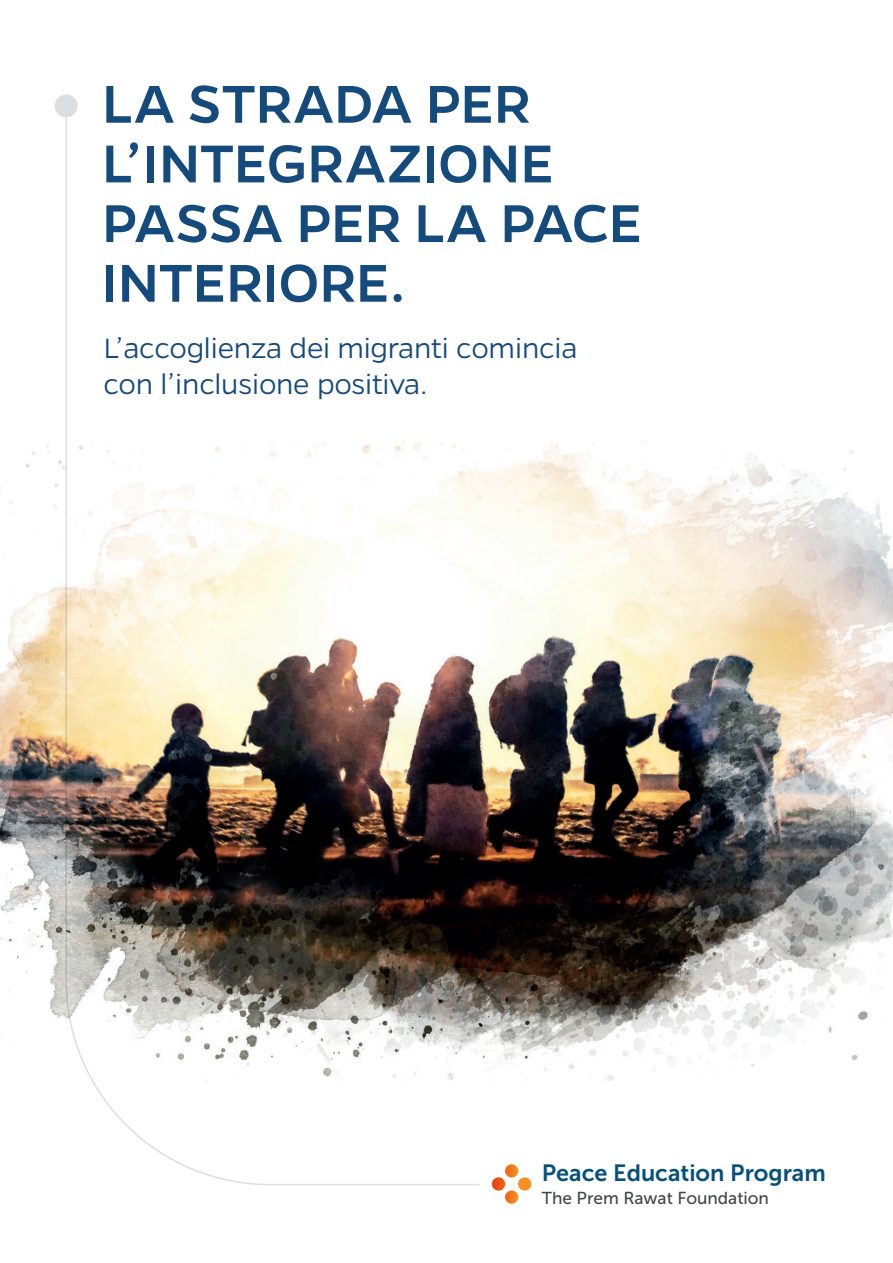
<style>
.page{position:relative;width:893px;height:1263px;background:#fff}
.page>*{position:absolute;margin:0;border:0;box-sizing:border-box;transform-origin:0 0}
.Paragrafo_base{font:500 60.3px/59.7px "Gentona";color:#144a7c}
.Paragrafo_base-2{font:300 31.5px/36px "Gentona";letter-spacing:-.01em;color:#144a7c}
.t1{font:23.4px "Museo Sans 700";color:#06517c}
.t2{font:17.25px "Museo Sans 500";color:#454849}
</style>
<div class="page">
<img style="left:0;top:441px;width:893px;height:640px">
<svg style="left:492px;top:1164px;width:39px;height:39px"></svg>
<img style="left:65px;top:115px;width:416px;height:1071px">
<div style="left:55px;top:94px;width:23px;height:23px;background:#dbdfe2;border-radius:50%"></div>
<p class="Paragrafo_base" style="left:102px;top:73px;width:542px">LA STRADA PER<br>L’INTEGRAZIONE<br>PASSA PER LA PACE<br>INTERIORE.</p>
<p class="Paragrafo_base-2" style="left:103px;top:330px;width:476px">L’accoglienza dei migranti comincia con l’inclusione positiva.</p>
<p class="t1" style="left:542px;top:1160px;width:285px">Peace Education Program</p>
<p class="t2" style="left:542px;top:1188px;width:229px">The Prem Rawat Foundation</p>
</div>
